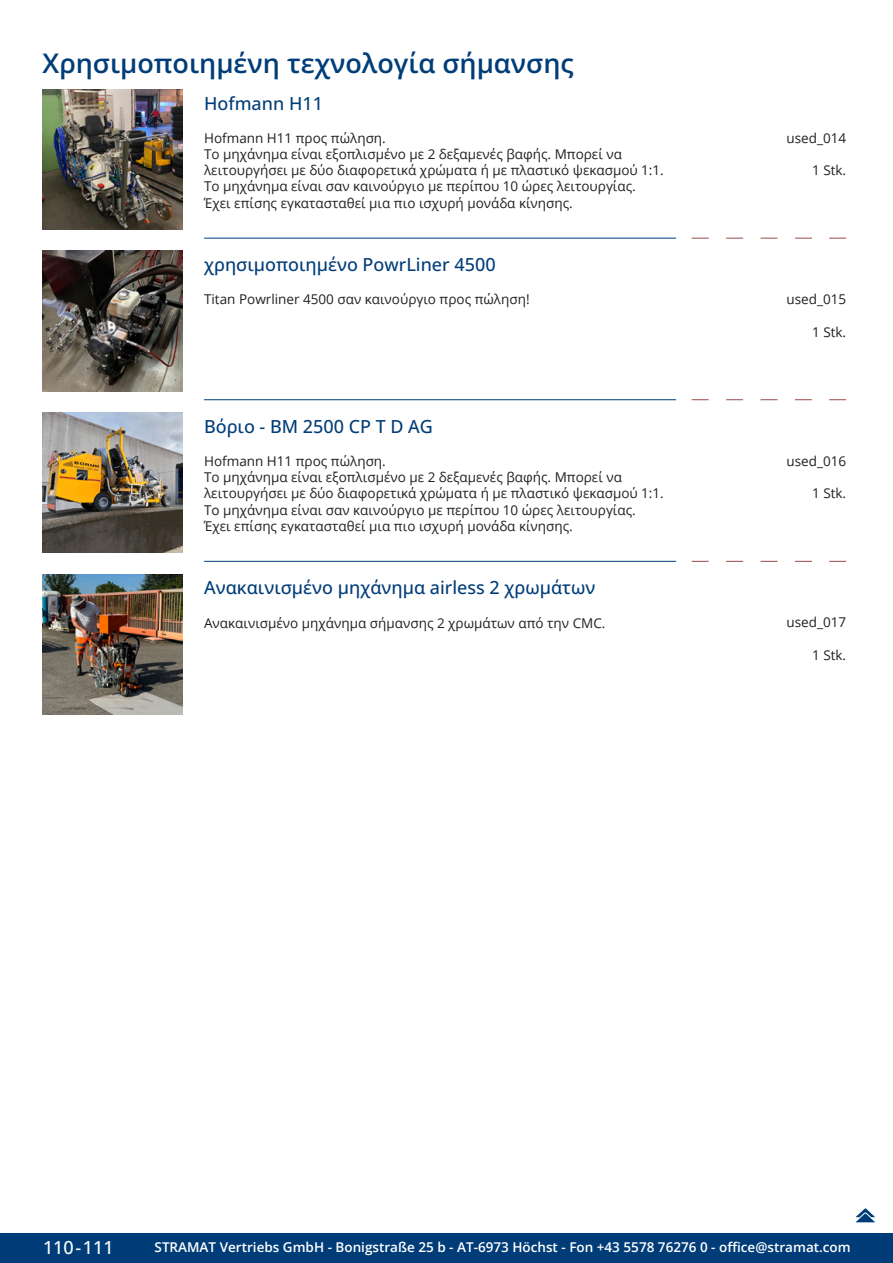
<style>
.page{position:relative;width:893px;height:1263px;background:#fff}
.page>*{position:absolute;margin:0;border:0;box-sizing:border-box;transform-origin:0 0}
.GruppeName{font:600 27px "Open Sans";color:#003d78}
.ArtikelName{font:500 18px "Open Sans";color:#003d78}
.t1{font:500 18px "Open Sans";color:#fff}
.Beschreibung{font:13.5px/16.2px "Open Sans";color:#231f20}
.t2{font:600 13.5px "Open Sans";color:#fff}
.ArtikelNummer{font:13.5px "Open Sans";color:#231f20}
</style>
<div class="page">
<div style="left:0;top:1233px;width:893px;height:30px;background:#003d78"></div>
<img style="left:43px;top:89px;width:140px;height:141px">
<img style="left:43px;top:251px;width:140px;height:140px">
<svg style="left:692px;top:238px;width:17px;height:1px"></svg>
<svg style="left:726px;top:238px;width:17px;height:1px"></svg>
<svg style="left:760px;top:238px;width:17px;height:1px"></svg>
<svg style="left:795px;top:238px;width:17px;height:1px"></svg>
<svg style="left:829px;top:238px;width:17px;height:1px"></svg>
<hr style="left:204px;top:238px;width:472px;height:1px;background:#003d78">
<img style="left:43px;top:412px;width:140px;height:141px">
<svg style="left:692px;top:399px;width:17px;height:1px"></svg>
<svg style="left:726px;top:399px;width:17px;height:1px"></svg>
<svg style="left:760px;top:399px;width:17px;height:1px"></svg>
<svg style="left:795px;top:399px;width:17px;height:1px"></svg>
<svg style="left:829px;top:399px;width:17px;height:1px"></svg>
<hr style="left:204px;top:399px;width:472px;height:1px;background:#003d78">
<img style="left:43px;top:574px;width:140px;height:140px">
<svg style="left:692px;top:561px;width:17px;height:1px"></svg>
<svg style="left:726px;top:561px;width:17px;height:1px"></svg>
<svg style="left:760px;top:561px;width:17px;height:1px"></svg>
<svg style="left:795px;top:561px;width:17px;height:1px"></svg>
<svg style="left:829px;top:561px;width:17px;height:1px"></svg>
<hr style="left:204px;top:561px;width:472px;height:1px;background:#003d78">
<svg style="left:855px;top:1208px;width:21px;height:15px"></svg>
<p class="GruppeName" style="left:43px;top:44px;width:533px">Χρησιμοποιημένη τεχνολογία σήμανσης</p>
<p class="ArtikelName" style="left:204px;top:91px;width:120px">Hofmann H11</p>
<p class="Beschreibung" style="left:204px;top:129px;width:461px">Hofmann H11 προς πώληση.<br>Το μηχάνημα είναι εξοπλισμένο με 2 δεξαμενές βαφής. Μπορεί να λειτουργήσει με δύο διαφορετικά χρώματα ή με πλαστικό ψεκασμού 1:1.<br>Το μηχάνημα είναι σαν καινούργιο με περίπου 10 ώρες λειτουργίας.<br>Έχει επίσης εγκατασταθεί μια πιο ισχυρή μονάδα κίνησης.</p>
<p class="ArtikelNummer" style="left:786px;top:128px;width:61px">used_014</p>
<p class="ArtikelNummer" style="left:812px;top:161px;width:36px">1 Stk.</p>
<p class="ArtikelName" style="left:204px;top:252px;width:293px">χρησιμοποιημένο PowrLiner 4500</p>
<p class="Beschreibung" style="left:204px;top:291px;width:327px">Titan Powrliner 4500 σαν καινούργιο προς πώληση!</p>
<p class="ArtikelNummer" style="left:786px;top:290px;width:61px">used_015</p>
<p class="ArtikelNummer" style="left:812px;top:322px;width:36px">1 Stk.</p>
<p class="ArtikelName" style="left:204px;top:414px;width:230px">Βόριο - BM 2500 CP T D AG</p>
<p class="Beschreibung" style="left:204px;top:453px;width:461px">Hofmann H11 προς πώληση.<br>Το μηχάνημα είναι εξοπλισμένο με 2 δεξαμενές βαφής. Μπορεί να λειτουργήσει με δύο διαφορετικά χρώματα ή με πλαστικό ψεκασμού 1:1.<br>Το μηχάνημα είναι σαν καινούργιο με περίπου 10 ώρες λειτουργίας.<br>Έχει επίσης εγκατασταθεί μια πιο ισχυρή μονάδα κίνησης.</p>
<p class="ArtikelNummer" style="left:786px;top:452px;width:61px">used_016</p>
<p class="ArtikelNummer" style="left:812px;top:484px;width:36px">1 Stk.</p>
<p class="ArtikelName" style="left:204px;top:575px;width:393px">Ανακαινισμένο μηχάνημα airless 2 χρωμάτων</p>
<p class="Beschreibung" style="left:204px;top:614px;width:403px">Ανακαινισμένο μηχάνημα σήμανσης 2 χρωμάτων από την CMC.</p>
<p class="ArtikelNummer" style="left:786px;top:613px;width:61px">used_017</p>
<p class="ArtikelNummer" style="left:812px;top:646px;width:36px">1 Stk.</p>
<h2 class="t1" style="left:43px;top:1234px;width:72px">110 - 111</h2>
<p class="t2" style="left:155px;top:1238px;width:698px">STRAMAT Vertriebs GmbH - Bonigstraße 25 b - AT-6973 Höchst - Fon +43 5578 76276 0 - office@stramat.com</p>
</div>
